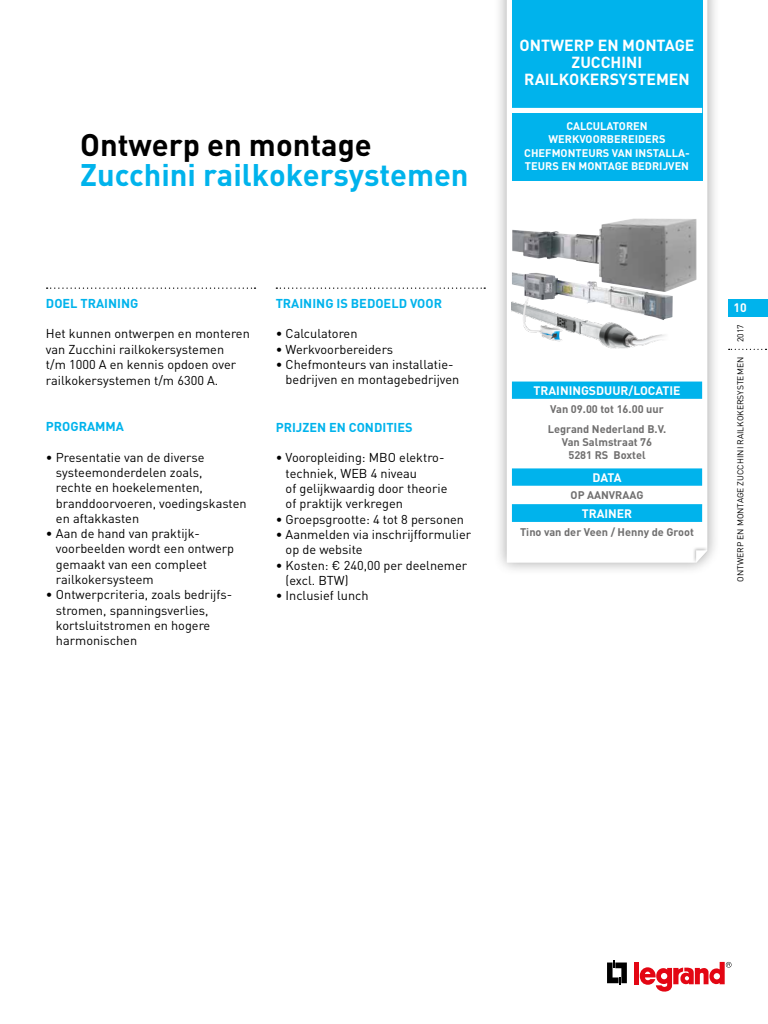
<style>
.page{position:relative;width:768px;height:1024px;background:#fff}
.page>*{position:absolute;margin:0;border:0;box-sizing:border-box;transform-origin:0 0}
.t1{font:700 30.9px "DIN";color:#00b3ec}
.t2{font:700 30.9px "DIN";color:#000}
.t3{font:700 15.9px/17.1px "DIN";color:#fff;text-align:center}
.t4{font:12.7px/15.3px "DIN";color:#000}
.t5{font:700 12.7px "DIN";color:#00b3ec}
.t6{font:700 12.2px "DIN";color:#fff}
.t7{font:700 11px/20.1px "DIN";color:#706f6f}
.t8{font:700 11px/13.4px "DIN";color:#fff;text-align:center}
.t9{font:8.5px "DIN";color:#000}
</style>
<div class="page">
<div style="left:728px;top:299px;width:40px;height:18px;background:#00b3ec"></div>
<div style="left:494px;top:0;width:226px;height:576px;background:#000;opacity:.35"></div>
<svg style="left:507px;top:0;width:200px;height:563px"></svg>
<div style="left:692px;top:546px;width:17px;height:18px;background:#000;opacity:.27"></div>
<svg style="left:696px;top:550px;width:11px;height:13px"></svg>
<div style="left:512px;top:382px;width:190px;height:17px;background:#00b3ec"></div>
<div style="left:512px;top:468px;width:190px;height:18px;background:#00b3ec"></div>
<hr style="left:512px;top:504px;width:190px;height:1px;background:#00b3ec">
<div style="left:512px;top:505px;width:190px;height:17px;background:#00b3ec"></div>
<div style="left:512px;top:0;width:190px;height:181px;background:#00b3ec"></div>
<div style="left:512px;top:108px;width:190px;height:5px;background:#fff"></div>
<svg style="left:47px;top:287px;width:209px;height:2px"></svg>
<svg style="left:276px;top:287px;width:209px;height:2px"></svg>
<svg style="left:607px;top:961px;width:20px;height:24px"></svg>
<div style="left:634px;top:962px;width:5px;height:22px;background:#e30613"></div>
<svg style="left:640px;top:962px;width:92px;height:30px"></svg>
<svg style="left:729px;top:349px;width:38px;height:1px"></svg>
<img style="left:512px;top:218px;width:185px;height:74px">
<img style="left:512px;top:272px;width:161px;height:5px">
<img style="left:512px;top:277px;width:174px;height:72px">
<div style="left:641px;top:330px;width:46px;height:19px;background:#fff"></div>
<h1 class="t2" style="left:80px;top:124px;width:293px">Ontwerp en montage</h1>
<h1 class="t1" style="left:80px;top:155px;width:390px">Zucchini railkokersystemen</h1>
<p class="t5" style="left:46px;top:295px;width:94px">DOEL TRAINING</p>
<p class="t4" style="left:46px;top:326px;width:205px;line-height:15.6px">Het kunnen ontwerpen en monteren van Zucchini railkokersystemen<br>t/m 1000 A en kennis opdoen over railkokersystemen t/m 6300 A.</p>
<p class="t5" style="left:46px;top:418px;width:80px">PROGRAMMA</p>
<p class="t4" style="left:56px;top:449px;width:192px;text-indent:-10px">• Presentatie van de diverse systeemonderdelen zoals,<br>rechte en hoekelementen, branddoorvoeren, voedingskasten en aftakkasten</p>
<p class="t4" style="left:56px;top:526px;width:180px;text-indent:-10px">• Aan de hand van praktijk&shy;voorbeelden wordt een ontwerp gemaakt van een compleet railkokersysteem</p>
<p class="t4" style="left:56px;top:587px;width:178px;text-indent:-10px">• Ontwerpcriteria, zoals bedrijfs&shy;stromen, spanningsverlies, kortsluitstromen en hogere harmonischen</p>
<p class="t5" style="left:276px;top:295px;width:168px">TRAINING IS BEDOELD VOOR</p>
<p class="t4" style="left:276px;top:326px;width:83px">• Calculatoren</p>
<p class="t4" style="left:276px;top:341px;width:119px">• Werkvoorbereiders</p>
<p class="t4" style="left:286px;top:357px;width:175px;text-indent:-10px">• Chefmonteurs van installatie&shy;bedrijven en montagebedrijven</p>
<p class="t5" style="left:276px;top:419px;width:139px">PRIJZEN EN CONDITIES</p>
<p class="t4" style="left:286px;top:450px;width:163px;text-indent:-10px">• Vooropleiding: MBO elektro&shy;techniek, WEB 4 niveau<br>of gelijkwaardig door theorie of praktijk verkregen</p>
<p class="t4" style="left:276px;top:511px;width:190px">• Groepsgrootte: 4 tot 8 personen</p>
<p class="t4" style="left:286px;top:526px;width:187px;text-indent:-10px">• Aanmelden via inschrijfformulier op de website</p>
<p class="t4" style="left:286px;top:557px;width:183px;text-indent:-10px">• Kosten: € 240,00 per deelnemer (excl. BTW)</p>
<p class="t4" style="left:276px;top:588px;width:94px">• Inclusief lunch</p>
<p class="t3" style="left:520px;top:36px;width:177px">ONTWERP EN MONTAGE<br>ZUCCHINI<br>RAILKOKERSYSTEMEN</p>
<p class="t8" style="left:524px;top:119px;width:167px">CALCULATOREN<br>WERKVOORBEREIDERS<br>CHEFMONTEURS VAN INSTALLA-<br>TEURS EN MONTAGE BEDRIJVEN</p>
<p class="t6" style="left:534px;top:383px;width:148px">TRAININGSDUUR/LOCATIE</p>
<p class="t7" style="left:548px;top:399px;width:120px">Van 09.00 tot 16.00 uur<br>Legrand Nederland B.V.</p>
<p class="t7" style="left:562px;top:435px;width:92px;line-height:13.2px;text-align:center">Van Salmstraat 76<br>5281 RS Boxtel</p>
<p class="t6" style="left:593px;top:470px;width:30px">DATA</p>
<p class="t7" style="left:571px;top:485px;width:74px">OP AANVRAAG</p>
<p class="t6" style="left:582px;top:506px;width:52px">TRAINER</p>
<p class="t7" style="left:520px;top:522px;width:175px">Tino van der Veen / Henny de Groot</p>
<p class="t6" style="left:734px;top:300px;width:15px">10</p>
<p class="t9" style="left:735px;top:342px;width:19px;rotate:-90deg">2017</p>
<p class="t9" style="left:735px;top:582px;width:226px;rotate:-90deg">ONTWERP EN MONTAGE ZUCCHINI RAILKOKERSYSTEMEN</p>
</div>
